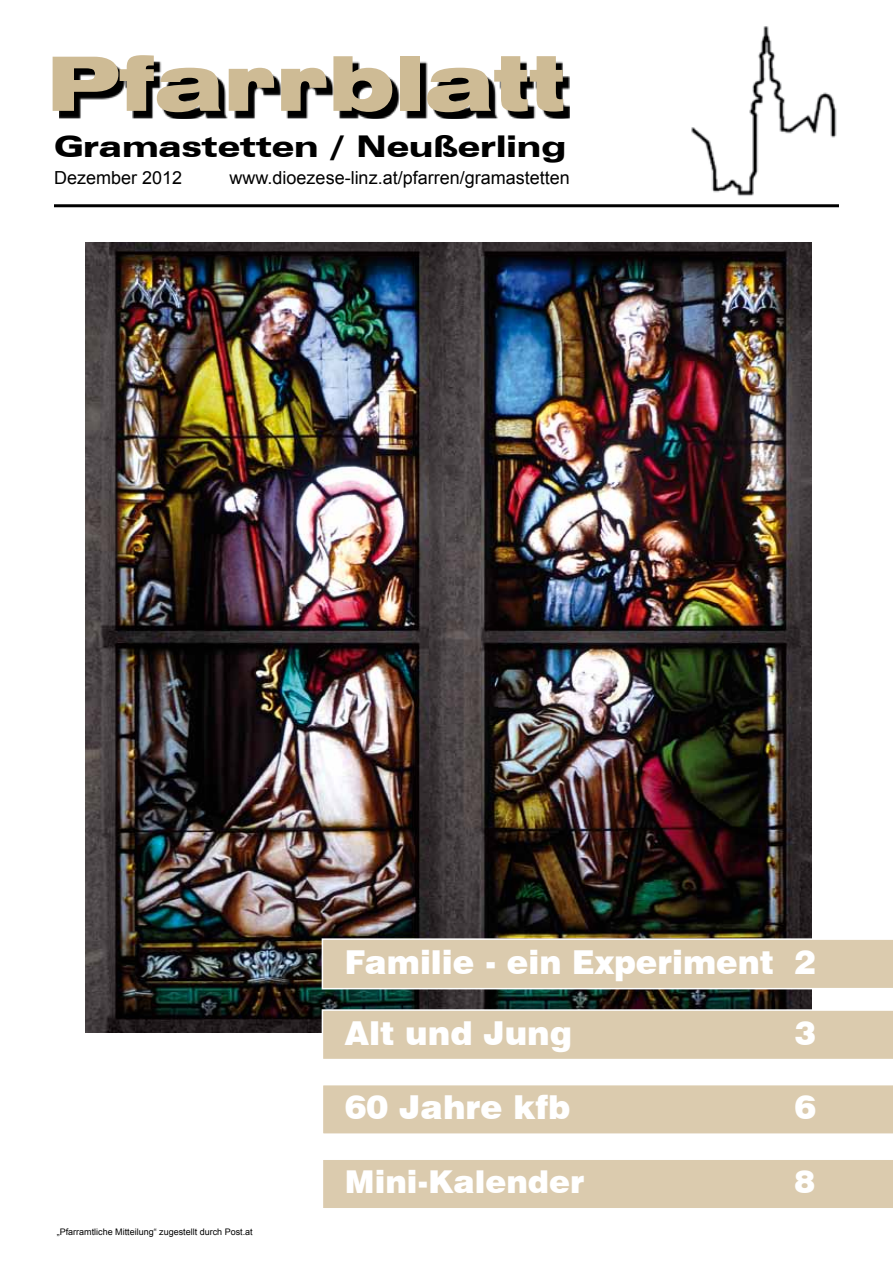
<style>
.page{position:relative;width:893px;height:1263px;background:#fff}
.page>*{position:absolute;margin:0;border:0;box-sizing:border-box;transform-origin:0 0}
.t1{font:900 expanded 75px "Swiss 721 BT";color:#cebb95}
.t2{font:900 33px "Swiss 721 BT";color:#fff}
.t3{font:900 31.5px "Swiss 721 BT";color:#fff}
.t4{font:900 expanded 30px "Zurich BT";color:#000;scale:1.08 1}
.t5{font:18px "Arial";color:#000}
.t6{font:9px "Arial";color:#000}
</style>
<div class="page">
<img style="left:691px;top:26px;width:146px;height:170px">
<img style="left:85px;top:242px;width:727px;height:791px">
<hr style="left:54px;top:204px;width:785px;height:3px;background:#000">
<div style="left:322px;top:1009px;width:571px;height:50px;background:#dbcbae"></div>
<div style="left:323px;top:1160px;width:570px;height:48px;background:#dbcbae"></div>
<div style="left:323px;top:1085px;width:570px;height:49px;background:#dbcbae"></div>
<svg style="left:59px;top:62px;width:511px;height:57px"></svg>
<div style="left:322px;top:938px;width:571px;height:51px;background:#dbcbae"></div>
<h1 class="t1" style="left:47px;top:39px;width:520px">Pfarrblatt</h1>
<h3 class="t4" style="left:54px;top:129px;width:476px">Gramastetten / Neußerling</h3>
<p class="t5" style="left:54px;top:165px;width:130px">Dezember 2012</p>
<p class="t5" style="left:230px;top:165px;width:342px">www.dioezese-linz.at/pfarren/gramastetten</p>
<h2 class="t2" style="left:345px;top:942px;width:473px">Familie - ein Experiment 2</h2>
<h2 class="t2" style="left:345px;top:1013px;width:229px">Alt und Jung</h2>
<h2 class="t2" style="left:794px;top:1013px;width:23px">3</h2>
<h2 class="t2" style="left:345px;top:1087px;width:227px">60 Jahre kfb</h2>
<h2 class="t2" style="left:794px;top:1087px;width:23px">6</h2>
<p class="t6" style="left:57px;top:1226px;width:198px">„Pfarramtliche Mitteilung“ zugestellt durch Post.at</p>
<h3 class="t3" style="left:345px;top:1163px;width:241px">Mini-Kalender</h3>
<h3 class="t3" style="left:794px;top:1163px;width:22px">8</h3>
</div>
